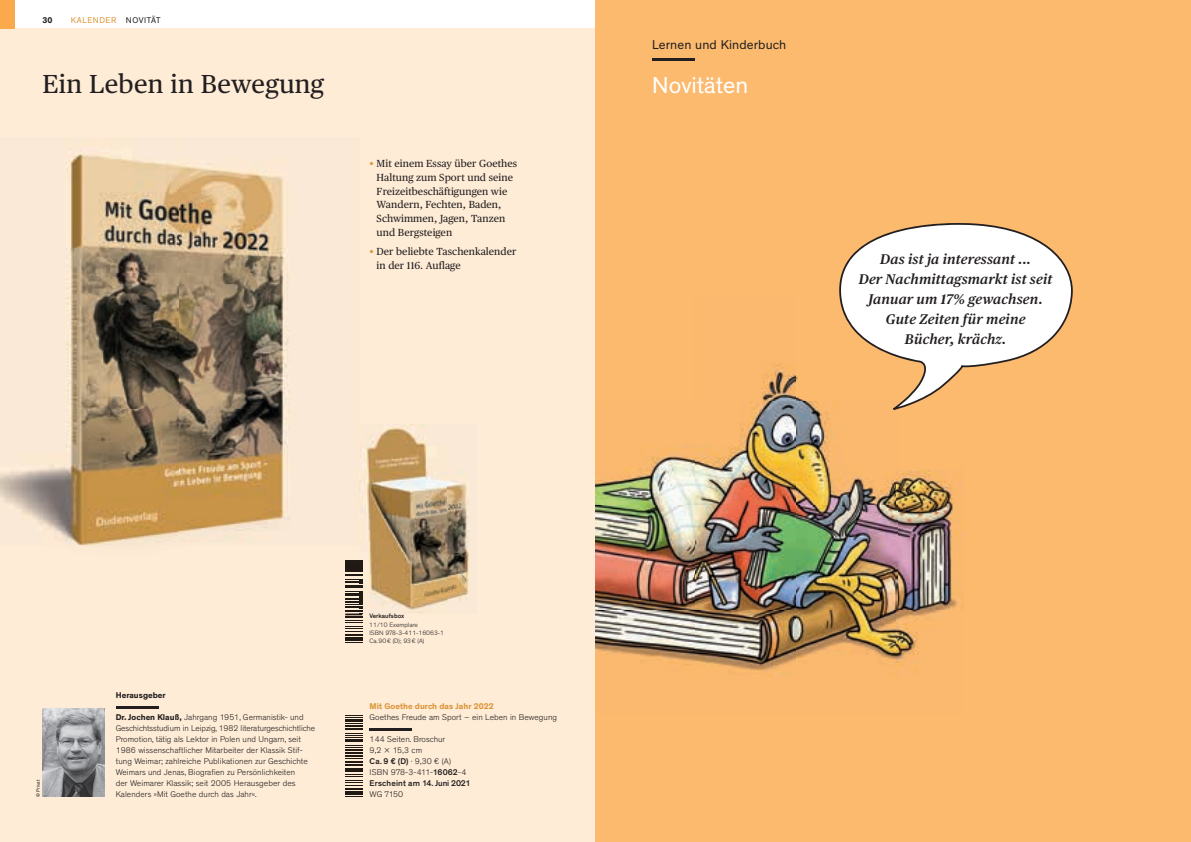
<style>
.page{position:relative;width:1191px;height:842px;background:#fff}
.page>*{position:absolute;margin:0;border:0;box-sizing:border-box;transform-origin:0 0}
.t1{font:26px "Publico Text";letter-spacing:.01em;color:#231f20}
.t2{font:23.5px "Theinhardt";letter-spacing:.005em;color:#fff}
.t3{font:italic 600 14px/20px "Publico Text";letter-spacing:.01em;color:#231f20;text-align:center}
.t4{font:13px "Theinhardt";letter-spacing:.01em;color:#231f20}
.t5{font:10.2px/13.7px "Publico Text";letter-spacing:.005em;color:#231f20}
.t6{font:300 8.5px/11px "Theinhardt";letter-spacing:.005em;color:#231f20}
.t7{font:700 8.5px "Theinhardt";letter-spacing:.005em;color:#db963a}
.t8{font:8.5px "Theinhardt";letter-spacing:.065em;color:#db963a}
.t9{font:700 8.5px "Theinhardt";letter-spacing:.005em;color:#231f20}
.t10{font:300 6.5px/8.2px "Theinhardt";letter-spacing:.005em;color:#231f20}
.t11{font:500 6.5px "Theinhardt";letter-spacing:.005em;color:#231f20}
.t12{font:5px "Theinhardt";color:#231f20}
.s1{color:#231f20}
.s2{color:#db963a}
.s3{font-weight:700}
.s4{font-weight:500}
</style>
<div class="page">
<div style="left:0;top:28px;width:595px;height:814px;background:#feecd6"></div>
<img style="left:0;top:142px;width:359px;height:419px">
<div style="left:0;top:0;width:14px;height:28px;background:#faaa4d"></div>
<hr style="left:369px;top:729px;width:43px;height:2px;background:#231f20">
<svg style="left:345px;top:745px;width:17px;height:52px"></svg>
<hr style="left:345px;top:739px;width:17px;height:3px;background:#211913">
<svg style="left:345px;top:715px;width:17px;height:23px"></svg>
<div style="left:595px;top:0;width:596px;height:842px;background:#fcba6f"></div>
<hr style="left:652px;top:58px;width:42px;height:2px;background:#231f20">
<img style="left:360px;top:425px;width:109px;height:189px">
<svg style="left:345px;top:561px;width:17px;height:82px"></svg>
<hr style="left:116px;top:707px;width:42px;height:2px;background:#231f20">
<img style="left:43px;top:709px;width:61px;height:88px">
<img style="left:595px;top:363px;width:368px;height:312px">
<svg style="left:833px;top:282px;width:240px;height:127px"></svg>
<svg style="left:839px;top:223px;width:233px;height:187px;fill:#fff"></svg>
<p class="t9" style="left:43px;top:15px;width:12px">30</p>
<p class="t8" style="left:71px;top:15px;width:91px">KALENDER <span class="s1">NOVITÄT</span></p>
<h1 class="t1" style="left:43px;top:69px;width:283px">Ein Leben in Bewegung</h1>
<p class="t5" style="left:376px;top:157px;width:142px;text-indent:-7px"><span class="s2">•</span> Mit einem Essay über Goethes<br>Haltung zum Sport und seine<br>Freizeitbeschäftigungen wie<br>Wandern, Fechten, Baden,<br>Schwimmen, Jagen, Tanzen und Bergsteigen</p>
<p class="t5" style="left:376px;top:245px;width:141px;text-indent:-7px"><span class="s2">•</span> Der beliebte Taschenkalender in der 116. Auflage</p>
<h3 class="t4" style="left:652px;top:37px;width:135px">Lernen und Kinderbuch</h3>
<h2 class="t2" style="left:652px;top:71px;width:98px">Novitäten</h2>
<h3 class="t3" style="left:858px;top:248px;width:195px">Das ist ja interessant ...<br>Der Nachmittagsmarkt ist seit<br>Januar um 17% gewachsen.<br>Gute Zeiten für meine<br>Bücher, krächz.</h3>
<p class="t9" style="left:116px;top:690px;width:51px">Herausgeber</p>
<p class="t6" style="left:116px;top:712px;width:201px"><span class="s3">Dr. Jochen Klauß,</span> Jahrgang 1951, Germanistik- und Geschichtsstudium in Leipzig, 1982 literaturgeschichtliche Promotion, tätig als Lektor in Polen und Ungarn, seit 1986 wissenschaftlicher Mitarbeiter der Klassik Stif&shy;tung Weimar; zahlreiche Publikationen zur Geschichte Weimars und Jenas, Biografien zu Persönlichkeiten<br>der Weimarer Klassik; seit 2005 Herausgeber des</p>
<p class="t12" style="left:35px;top:797px;width:19px;rotate:-90deg">© Privat</p>
<p class="t6" style="left:116px;top:789px;width:142px">Kalenders »Mit Goethe durch das Jahr«.</p>
<p class="t11" style="left:369px;top:612px;width:36px">Verkaufsbox</p>
<p class="t10" style="left:369px;top:620px;width:76px">11/10 Exemplare<br>ISBN 978-3-411-16063-1<br>Ca. 90 € (D); 93 € (A)</p>
<p class="t7" style="left:369px;top:701px;width:126px">Mit Goethe durch das Jahr 2022</p>
<p class="t6" style="left:369px;top:712px;width:189px">Goethes Freude am Sport – ein Leben in Bewegung</p>
<p class="t6" style="left:369px;top:734px;width:102px">144 Seiten. Broschur<br>9,2 × 15,3 cm<br><span class="s4">Ca. 9 € (D)</span> · 9,30 € (A)<br>ISBN 978-3-411-<span class="s4">16062</span>-4<br><span class="s4">Erscheint am 14. Juni 2021</span></p>
<p class="t6" style="left:369px;top:789px;width:35px">WG 7150</p>
</div>
